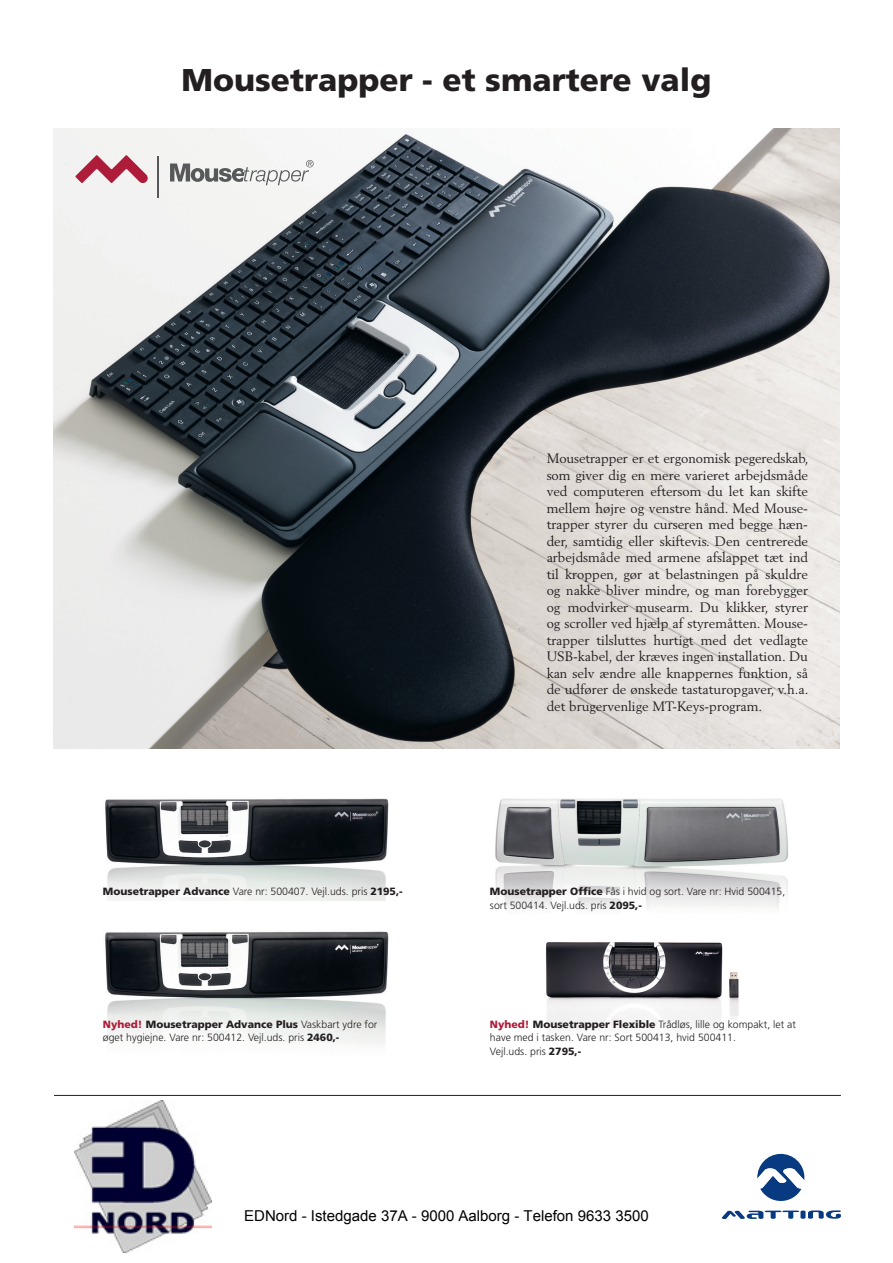
<style>
.page{position:relative;width:893px;height:1263px;background:#fff}
.page>*{position:absolute;margin:0;border:0;box-sizing:border-box;transform-origin:0 0}
.t1{font:900 31.5px "Frutiger";color:#231f20}
.t2{font:15px "Arial";color:#000}
.t3{font:13.5px/16.5px "Berling";color:#231f20;text-align:justify}
.t4{font:300 10.5px/13.5px "Frutiger";color:#231f20}
.s1{font-weight:900}
.s2{font-weight:900;color:#ae1c39}
</style>
<div class="page">
<img style="left:53px;top:128px;width:787px;height:620px">
<img style="left:105px;top:798px;width:284px;height:103px">
<img style="left:495px;top:798px;width:293px;height:112px">
<img style="left:546px;top:942px;width:193px;height:89px">
<img style="left:105px;top:931px;width:284px;height:114px">
<svg style="left:722px;top:1210px;width:119px;height:9px"></svg>
<svg style="left:757px;top:1154px;width:47px;height:47px"></svg>
<hr style="left:54px;top:1095px;width:787px;height:1px;background:#231f20">
<hr style="left:158px;top:157px;width:1px;height:41px;background:#57585a">
<svg style="left:170px;top:160px;width:144px;height:25px"></svg>
<svg style="left:75px;top:155px;width:73px;height:29px"></svg>
<img style="left:75px;top:1101px;width:136px;height:151px">
<p class="t1" style="left:182px;top:61px;width:531px">Mousetrapper - et smartere valg</p>
<p class="t4" style="left:103px;top:885px;width:301px"><span class="s1">Mousetrapper Advance</span> Vare nr: 500407. Vejl.uds. pris <span class="s1">2195,-</span></p>
<p class="t4" style="left:103px;top:1017px;width:276px"><span class="s2">Nyhed!</span> <span class="s1">Mousetrapper Advance Plus</span> Vaskbart ydre for øget hygiejne. Vare nr: 500412. Vejl.uds. pris <span class="s1">2460,-</span></p>
<p class="t3" style="left:547px;top:450px;width:263px">Mousetrapper er et ergonomisk pegeredskab, som giver dig en mere varieret arbejdsmåde ved computeren eftersom du let kan skifte mellem højre og venstre hånd. Med Mouse&shy;trapper styrer du curseren med begge hæn&shy;der, samtidig eller skiftevis. Den centrerede arbejdsmåde med armene afslappet tæt ind til kroppen, gør at belastningen på skuldre og nakke bliver mindre, og man forebygger og modvirker musearm. Du klikker, styrer og scroller ved hjælp af styremåtten. Mouse&shy;trapper tilsluttes hurtigt med det vedlagte USB-kabel, der kræves ingen installation. Du kan selv ændre alle knappernes funktion, så de udfører de ønskede tastaturopgaver, v.h.a. det brugervenlige MT-Keys-program.</p>
<p class="t4" style="left:490px;top:885px;width:297px"><span class="s1">Mousetrapper Office</span> Fås i hvid og sort. Vare nr: Hvid 500415, sort 500414. Vejl.uds. pris <span class="s1">2095,-</span></p>
<p class="t4" style="left:490px;top:1017px;width:307px"><span class="s2">Nyhed!</span> <span class="s1">Mousetrapper Flexible</span> Trådløs, lille og kompakt, let at have med i tasken. Vare nr: Sort 500413, hvid 500411.</p>
<p class="t4" style="left:490px;top:1044px;width:93px">Vejl.uds. pris <span class="s1">2795,-</span></p>
<p class="t2" style="left:244px;top:1206px;width:406px">EDNord - Istedgade 37A - 9000 Aalborg - Telefon 9633 3500</p>
</div>
